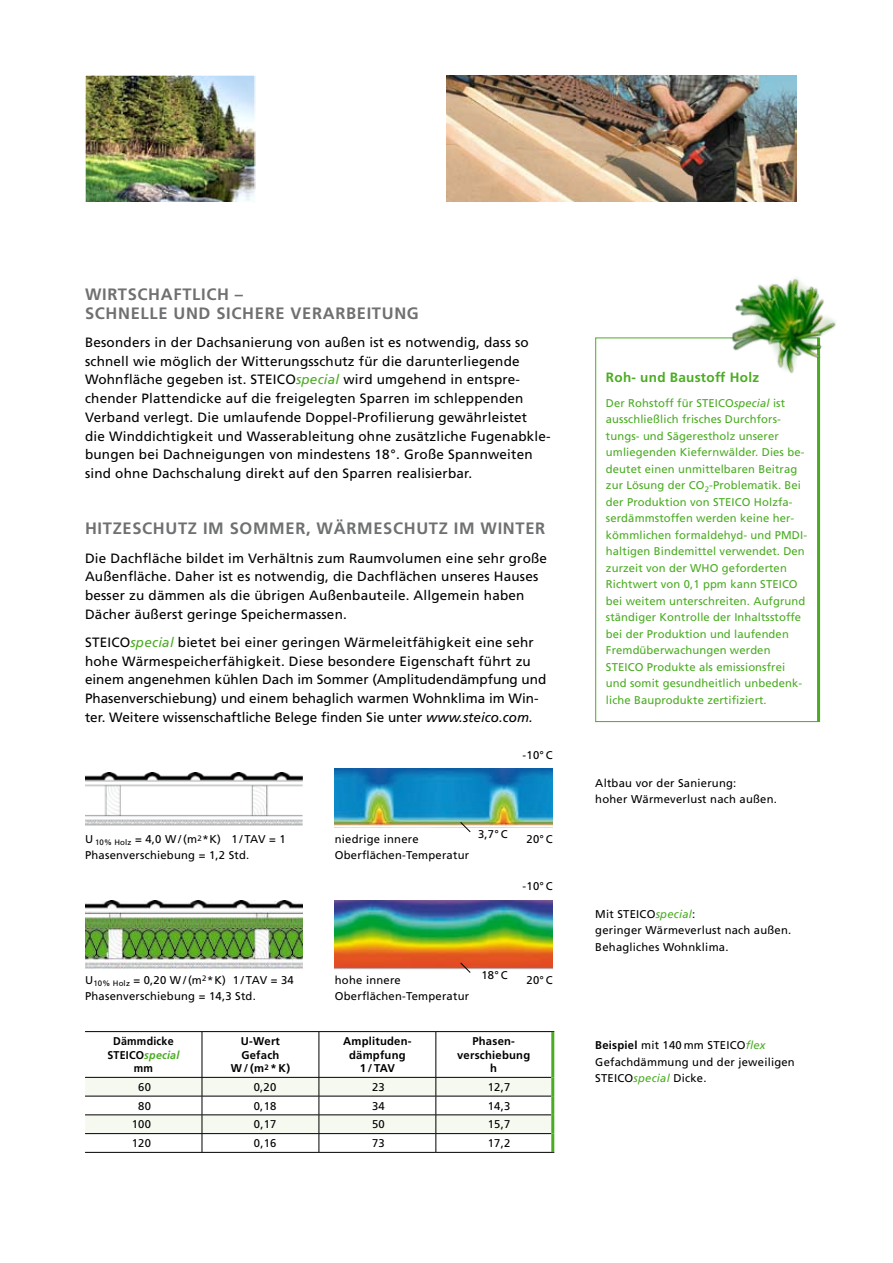
<style>
.page{position:relative;width:893px;height:1263px;background:#fff}
.page>*{position:absolute;margin:0;border:0;box-sizing:border-box;transform-origin:0 0}
.t1{font:700 16.5px/18.8px "Frutiger";letter-spacing:.04em;color:#6f7071}
.t2{font:13.5px/18.8px "Frutiger";letter-spacing:.015em;color:#000}
.t3{font:700 13.5px "Frutiger";color:#4bac23}
.t4{font:11.25px/16.5px "Frutiger";letter-spacing:.01em;color:#4bac23}
.t5{font:11.25px/16.5px "Frutiger";letter-spacing:.02em;color:#000}
.t6{font:700 11.25px/13.5px "Frutiger";letter-spacing:.02em;color:#000;text-align:center}
.t7{font:700 11.25px/13.5px "Frutiger";letter-spacing:.02em;color:#000;text-align:center;scale:.95 1}
.s1{font-style:italic;color:#4bac23}
.s2{font-style:italic}
.s3{font-weight:700}
</style>
<div class="page">
<svg style="left:796px;top:75px;width:1px;height:127px"></svg>
<img style="left:446px;top:75px;width:350px;height:127px">
<img style="left:85px;top:773px;width:218px;height:53px">
<img style="left:335px;top:769px;width:218px;height:64px">
<svg style="left:460px;top:822px;width:11px;height:10px"></svg>
<img style="left:85px;top:900px;width:218px;height:68px">
<img style="left:335px;top:900px;width:218px;height:70px">
<svg style="left:460px;top:962px;width:11px;height:11px"></svg>
<hr style="left:85px;top:1031px;width:117px;height:1px;background:#000">
<hr style="left:202px;top:1031px;width:117px;height:1px;background:#000">
<hr style="left:202px;top:1032px;width:1px;height:45px;background:#000">
<hr style="left:319px;top:1031px;width:117px;height:1px;background:#000">
<hr style="left:319px;top:1032px;width:1px;height:45px;background:#000">
<hr style="left:436px;top:1031px;width:118px;height:1px;background:#000">
<hr style="left:436px;top:1032px;width:1px;height:45px;background:#000">
<svg style="left:85px;top:1077px;width:466px;height:75px"></svg>
<hr style="left:85px;top:1152px;width:117px;height:1px;background:#000">
<hr style="left:202px;top:1152px;width:117px;height:1px;background:#000">
<hr style="left:319px;top:1152px;width:117px;height:1px;background:#000">
<hr style="left:436px;top:1152px;width:118px;height:1px;background:#000">
<hr style="left:551px;top:1032px;width:3px;height:45px;background:#4bac23">
<hr style="left:551px;top:1077px;width:3px;height:19px;background:#4bac23">
<hr style="left:551px;top:1096px;width:3px;height:19px;background:#4bac23">
<hr style="left:551px;top:1115px;width:3px;height:18px;background:#4bac23">
<hr style="left:551px;top:1133px;width:3px;height:19px;background:#4bac23">
<div style="left:595px;top:338px;width:224px;height:384px;background:#fff;border:1px solid #4bac23"></div>
<hr style="left:817px;top:338px;width:3px;height:384px;background:#4bac23">
<img style="left:86px;top:76px;width:168px;height:125px">
<div style="left:84px;top:74px;width:172px;height:129px;border:1px solid #fff"></div>
<img style="left:690px;top:277px;width:146px;height:126px">
<p class="t1" style="left:85px;top:285px;width:335px">WIRTSCHAFTLICH –<br>SCHNELLE UND SICHERE VERARBEITUNG</p>
<p class="t2" style="left:85px;top:333px;width:467px">Besonders in der Dachsanierung von außen ist es notwendig, dass so schnell wie möglich der Witterungsschutz für die darunterliegende Wohnfläche gegeben ist. STEICO<span class="s1">special</span> wird umgehend in entspre&shy;chender Plattendicke auf die freigelegten Sparren im schleppenden Verband verlegt. Die umlaufende Doppel-Profilierung gewährleistet<br>die Winddichtigkeit und Wasserableitung ohne zusätzliche Fugenabkle&shy;bungen bei Dachneigungen von mindestens 18°. Große Spannweiten sind ohne Dachschalung direkt auf den Sparren realisierbar.</p>
<p class="t1" style="left:85px;top:519px;width:462px">H ITZESCHUTZ IM SOMMER, WÄRMESCHUTZ IM WINTER</p>
<p class="t2" style="left:85px;top:549px;width:464px">Die Dachfläche bildet im Verhältnis zum Raumvolumen eine sehr große Außenfläche. Daher ist es notwendig, die Dachflächen unseres Hauses besser zu dämmen als die übrigen Außenbauteile. Allgemein haben Dächer äußerst geringe Speichermassen.</p>
<p class="t2" style="left:85px;top:633px;width:463px">STEICO<span class="s1">special</span> bietet bei einer geringen Wärmeleitfähigkeit eine sehr hohe Wärmespeicherfähigkeit. Diese besondere Eigenschaft führt zu einem angenehmen kühlen Dach im Sommer (Amplitudendämpfung und Phasenverschiebung) und einem behaglich warmen Wohnklima im Win&shy;ter. Weitere wissenschaftliche Belege finden Sie unter <span class="s2">www.steico.com.</span></p>
<p class="t5" style="left:523px;top:746px;width:32px">-10° C</p>
<p class="t5" style="left:85px;top:831px;width:202px">U <sub>10%</sub> <sub>Holz</sub> = 4,0 W/(m<sup>2</sup>*K) 1 / TAV = 1<br>Phasenverschiebung = 1,2 Std.</p>
<p class="t5" style="left:335px;top:831px;width:136px">niedrige innere<br>Oberflächen-Temperatur</p>
<p class="t5" style="left:478px;top:826px;width:31px">3,7° C</p>
<p class="t5" style="left:527px;top:831px;width:28px">20° C</p>
<p class="t5" style="left:523px;top:878px;width:32px">-10° C</p>
<p class="t5" style="left:85px;top:971px;width:210px">U<sub>10%</sub> <sub>Holz</sub> = 0,20 W/(m<sup>2</sup>*K) 1 / TAV = 34<br>Phasenverschiebung = 14,3 Std.</p>
<p class="t5" style="left:335px;top:971px;width:136px">hohe innere<br>Oberflächen-Temperatur</p>
<p class="t5" style="left:481px;top:967px;width:28px">18° C</p>
<p class="t5" style="left:527px;top:971px;width:28px">20° C</p>
<p class="t7" style="left:107px;top:1034px;width:77px">DÄMMDICKE<br>STEICO<span class="s1">special<br></span>MM</p>
<p class="t6" style="left:231px;top:1034px;width:61px">U-WERT<br>GEFACH<br>W/(M<sup>2</sup>*K)</p>
<p class="t6" style="left:343px;top:1034px;width:69px">AMPLITUDEN-</p>
<p class="t6" style="left:349px;top:1048px;width:58px">DÄMPFUNG</p>
<p class="t6" style="left:360px;top:1061px;width:20px">1/ TAV</p>
<p class="t6" style="left:457px;top:1034px;width:75px">PHASEN-<br>VERSCHIEBUNG<br>H</p>
<p class="t5" style="left:138px;top:1079px;width:14px">60</p>
<p class="t5" style="left:254px;top:1079px;width:24px">0,20</p>
<p class="t5" style="left:372px;top:1079px;width:14px">23</p>
<p class="t5" style="left:488px;top:1079px;width:24px">12,7</p>
<p class="t5" style="left:138px;top:1097px;width:14px">80</p>
<p class="t5" style="left:254px;top:1097px;width:24px">0,18</p>
<p class="t5" style="left:372px;top:1097px;width:14px">34</p>
<p class="t5" style="left:488px;top:1097px;width:24px">14,3</p>
<p class="t5" style="left:132px;top:1116px;width:21px">100</p>
<p class="t5" style="left:254px;top:1116px;width:24px">0,17</p>
<p class="t5" style="left:372px;top:1116px;width:14px">50</p>
<p class="t5" style="left:488px;top:1116px;width:24px">15,7</p>
<p class="t5" style="left:132px;top:1135px;width:21px">120</p>
<p class="t5" style="left:254px;top:1135px;width:24px">0,16</p>
<p class="t5" style="left:372px;top:1135px;width:14px">73</p>
<p class="t5" style="left:488px;top:1135px;width:24px">17,2</p>
<p class="t3" style="left:606px;top:369px;width:155px">ROH- UND BAUSTOFF HOLZ</p>
<p class="t4" style="left:606px;top:395px;width:203px">Der Rohstoff für STEICO<span class="s2">special</span> ist ausschließlich frisches Durchfors&shy;tungs- und Sägerestholz unserer umliegenden Kiefernwälder. Dies be&shy;deutet einen unmittelbaren Beitrag zur Lösung der CO<sub>2</sub>-Problematik. Bei der Produktion von STEICO Holzfa&shy;serdämmstoffen werden keine her&shy;kömmlichen formaldehyd- und PMDI&shy;haltigen Bindemittel verwendet. Den zurzeit von der WHO geforderten Richtwert von 0,1 ppm kann STEICO bei weitem unterschreiten. Aufgrund ständiger Kontrolle der Inhaltsstoffe bei der Produktion und laufenden Fremdüberwachungen werden STEICO Produkte als emissionsfrei und somit gesundheitlich unbedenk&shy;liche Bauprodukte zertifiziert.</p>
<p class="t5" style="left:595px;top:774px;width:183px">Altbau vor der Sanierung:<br>hoher Wärmeverlust nach außen.</p>
<p class="t5" style="left:595px;top:906px;width:197px">Mit STEICO<span class="s1">special</span>:<br>geringer Wärmeverlust nach außen.<br>Behagliches Wohnklima.</p>
<p class="t5" style="left:595px;top:1037px;width:201px"><span class="s3">BEISPIEL</span> mit 140 mm STEICO<span class="s1">flex<br></span>Gefachdämmung und der jeweiligen<br>STEICO<span class="s1">special</span> Dicke.</p>
</div>
